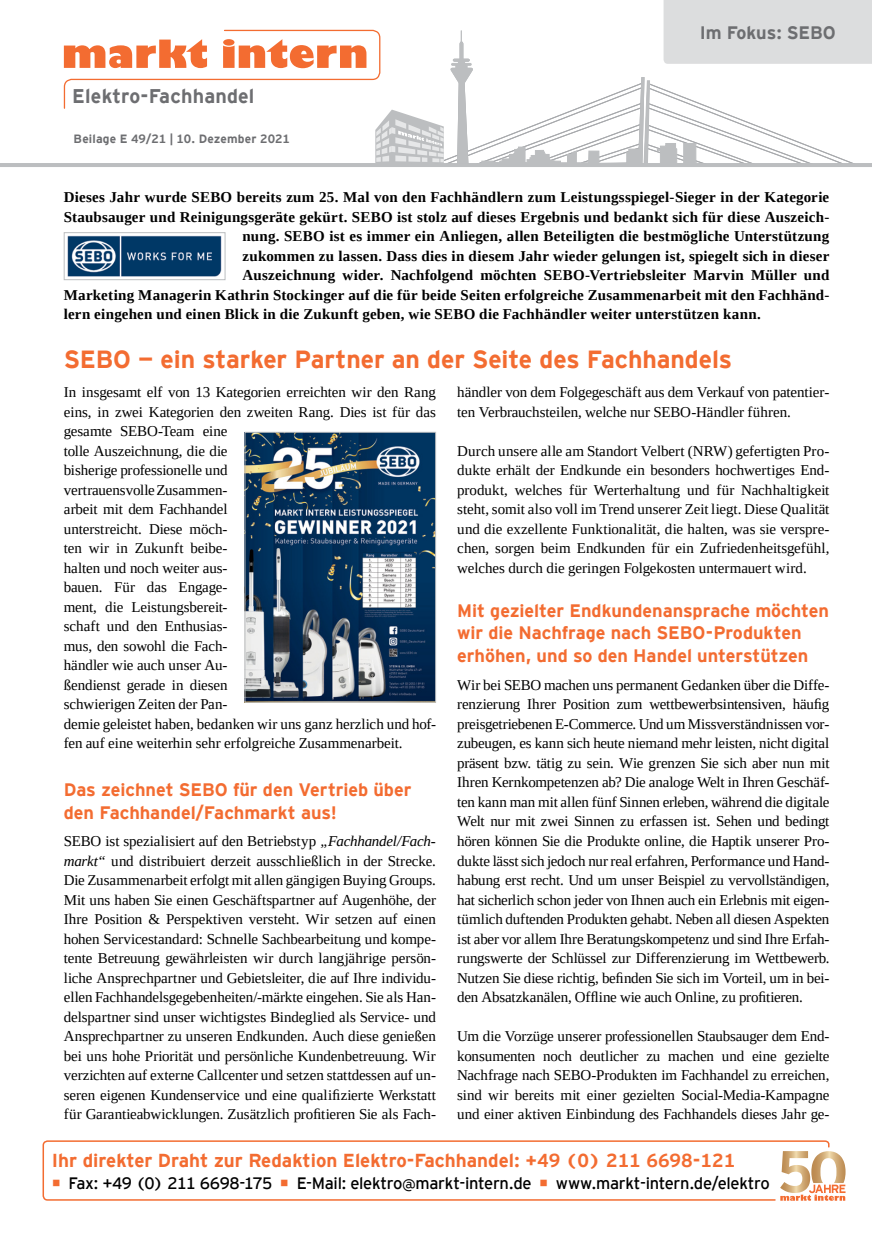
<style>
.page{position:relative;width:872px;height:1234px;background:#fff}
.page>*{position:absolute;margin:0;border:0;box-sizing:border-box;transform-origin:0 0}
.Ueberschrift{font:700 24.75px "Interstate";letter-spacing:-.005em;color:#f36c31}
.t1{font:700 19.8px "Interstate";letter-spacing:.01em;color:#6d6e71}
.t2{font:700 18.75px "Interstate";color:#f36c31}
.Ueberschrift_12_15{font:700 18px/22.5px "Interstate";letter-spacing:-.005em;color:#f36c31}
.text_grau{font:700 18px "Interstate";letter-spacing:-.005em;color:#6d6e71}
.t3{font:16.5px "Interstate";letter-spacing:-.02em;color:#000}
.Fliesstext{font:15px/19.5px "Liberation Serif";letter-spacing:-.005em;color:#000;text-align:justify}
.Fliesstext-2{font:700 15px "Liberation Serif";letter-spacing:.015em;color:#000}
.t4{font:700 12px "Interstate";letter-spacing:.015em;color:#6d6e71}
.s1{font-style:italic}
.s2{color:#f36c31}
</style>
<div class="page">
<svg style="left:830px;top:1151px;width:15px;height:49px"></svg>
<svg style="left:42px;top:1140px;width:788px;height:61px"></svg>
<svg style="left:0;top:0;width:872px;height:167px"></svg>
<img style="left:67px;top:235px;width:155px;height:42px">
<div style="left:64px;top:232px;width:161px;height:48px;border:1px solid #bcbec0"></div>
<img style="left:246px;top:434px;width:188px;height:266px">
<div style="left:244px;top:432px;width:192px;height:270px;border:1px solid #bcbec0"></div>
<svg style="left:61px;top:1188px;width:16px;height:1px"></svg>
<svg style="left:272px;top:1188px;width:33px;height:1px"></svg>
<svg style="left:531px;top:1188px;width:33px;height:1px"></svg>
<p class="t1" style="left:72px;top:81px;width:184px">Elektro-Fachhandel</p>
<p class="t4" style="left:74px;top:130px;width:218px">Beilage E 49/21 | 10. Dezember 2021</p>
<p class="text_grau" style="left:699px;top:20px;width:137px">Im Fokus: SEBO</p>
<p class="Fliesstext-2" style="left:64px;top:187px;width:767px">Dieses Jahr wurde SEBO bereits zum 25. Mal von den Fachhändlern zum Leistungsspiegel-Sieger in der Kategorie</p>
<p class="Fliesstext-2" style="left:64px;top:206px;width:767px">Staubsauger und Reinigungsgeräte gekürt. SEBO ist stolz auf dieses Ergebnis und bedankt sich für diese Auszeich-</p>
<p class="Fliesstext-2" style="left:242px;top:226px;width:588px">nung. SEBO ist es immer ein Anliegen, allen Beteiligten die bestmögliche Unterstützung</p>
<p class="Fliesstext-2" style="left:242px;top:245px;width:588px">zukommen zu lassen. Dass dies in diesem Jahr wieder gelungen ist, spiegelt sich in dieser</p>
<p class="Fliesstext-2" style="left:242px;top:265px;width:588px">Auszeichnung wider. Nachfolgend möchten SEBO-Vertriebsleiter Marvin Müller und</p>
<p class="Fliesstext-2" style="left:64px;top:284px;width:767px">Marketing Managerin Kathrin Stockinger auf die für beide Seiten erfolgreiche Zusammenarbeit mit den Fachhänd-</p>
<p class="Fliesstext-2" style="left:64px;top:304px;width:698px">lern eingehen und einen Blick in die Zukunft geben, wie SEBO die Fachhändler weiter unterstützen kann.</p>
<p class="Ueberschrift" style="left:64px;top:341px;width:670px">SEBO — ein starker Partner an der Seite des Fachhandels</p>
<p class="Fliesstext" style="left:64px;top:382px;width:374px;text-align:left">In insgesamt elf von 13 Kategorien erreichten wir den Rang eins, in zwei Kategorien den zweiten Rang. Dies ist für das gesamte SEBO-Team eine<br>tolle Auszeichnung, die die<br>bisherige professionelle und<br>vertrauensvolle Zusammen-<br>arbeit mit dem Fachhandel<br>unterstreicht. Diese möch-<br>ten wir in Zukunft beibe-<br>halten und noch weiter aus-<br>bauen. Für das Engage-<br>ment, die Leistungsbereit-<br>schaft und den Enthusias-<br>mus, den sowohl die Fach-<br>händler wie auch unser Au-<br>ßendienst gerade in diesen<br>schwierigen Zeiten der Pan-<br>demie geleistet haben, bedanken wir uns ganz herzlich und hof&shy;fen auf eine weiterhin sehr erfolgreiche Zusammenarbeit.</p>
<p class="Ueberschrift_12_15" style="left:64px;top:777px;width:349px">Das zeichnet SEBO für den Vertrieb über den Fachhandel/Fachmarkt aus!</p>
<p class="Fliesstext" style="left:64px;top:831px;width:374px">SEBO ist spezialisiert auf den Betriebstyp <span class="s1">„Fachhandel/Fach&shy;markt“</span> und distribuiert derzeit ausschließlich in der Strecke.<br>Die Zusammenarbeit erfolgt mit allen gängigen Buying Groups.<br>Mit uns haben Sie einen Geschäftspartner auf Augenhöhe, der Ihre Position &amp; Perspektiven versteht. Wir setzen auf einen hohen Servicestandard: Schnelle Sachbearbeitung und kompe&shy;tente Betreuung gewährleisten wir durch langjährige persön&shy;liche Ansprechpartner und Gebietsleiter, die auf Ihre individu&shy;ellen Fachhandelsgegebenheiten/-märkte eingehen. Sie als Han&shy;delspartner sind unser wichtigstes Bindeglied als Service- und Ansprechpartner zu unseren Endkunden. Auch diese genießen bei uns hohe Priorität und persönliche Kundenbetreuung. Wir verzichten auf externe Callcenter und setzen stattdessen auf un&shy;seren eigenen Kundenservice und eine qualifizierte Werkstatt für Garantieabwicklungen. Zusätzlich profitieren Sie als Fach-</p>
<p class="Fliesstext" style="left:457px;top:382px;width:374px">händler von dem Folgegeschäft aus dem Verkauf von patentier&shy;ten Verbrauchsteilen, welche nur SEBO-Händler führen.</p>
<p class="Fliesstext" style="left:457px;top:441px;width:374px">Durch unsere alle am Standort Velbert (NRW) gefertigten Pro&shy;dukte erhält der Endkunde ein besonders hochwertiges End&shy;produkt, welches für Werterhaltung und für Nachhaltigkeit steht, somit also voll im Trend unserer Zeit liegt. Diese Qualität und die exzellente Funktionalität, die halten, was sie verspre&shy;chen, sorgen beim Endkunden für ein Zufriedenheitsgefühl, welches durch die geringen Folgekosten untermauert wird.</p>
<p class="Ueberschrift_12_15" style="left:457px;top:597px;width:373px">Mit gezielter Endkundenansprache möchten wir die Nachfrage nach SEBO-Produkten erhöhen, und so den Handel unterstützen</p>
<p class="Fliesstext" style="left:457px;top:675px;width:374px">Wir bei SEBO machen uns permanent Gedanken über die Diffe&shy;renzierung Ihrer Position zum wettbewerbsintensiven, häufig preisgetriebenen E-Commerce. Und um Missverständnissen vor&shy;zubeugen, es kann sich heute niemand mehr leisten, nicht digital präsent bzw. tätig zu sein. Wie grenzen Sie sich aber nun mit Ihren Kernkompetenzen ab? Die analoge Welt in Ihren Geschäf&shy;ten kann man mit allen fünf Sinnen erleben, während die digitale Welt nur mit zwei Sinnen zu erfassen ist. Sehen und bedingt hören können Sie die Produkte online, die Haptik unserer Pro&shy;dukte lässt sich jedoch nur real erfahren, Performance und Hand&shy;habung erst recht. Und um unser Beispiel zu vervollständigen, hat sicherlich schon jeder von Ihnen auch ein Erlebnis mit eigen&shy;tümlich duftenden Produkten gehabt. Neben all diesen Aspekten ist aber vor allem Ihre Beratungskompetenz und sind Ihre Erfah&shy;rungswerte der Schlüssel zur Differenzierung im Wettbewerb.<br>Nutzen Sie diese richtig, befinden Sie sich im Vorteil, um in bei&shy;den Absatzkanälen, Offline wie auch Online, zu profitieren.</p>
<p class="Fliesstext" style="left:457px;top:1026px;width:374px">Um die Vorzüge unserer professionellen Staubsauger dem End&shy;konsumenten noch deutlicher zu machen und eine gezielte Nachfrage nach SEBO-Produkten im Fachhandel zu erreichen, sind wir bereits mit einer gezielten Social-Media-Kampagne und einer aktiven Einbindung des Fachhandels dieses Jahr ge-</p>
<p class="t2" style="left:52px;top:1145px;width:685px">Ihr direkter Draht zur Redaktion Elektro-Fachhandel: +49 (0) 211 6698-121</p>
<p class="t3" style="left:52px;top:1171px;width:719px"><span class="s2">○</span> Fax: +49 (0) 211 6698-175 <span class="s2">○</span> E-Mail: elektro@markt-intern.de <span class="s2">○</span> www.markt-intern.de/elektro</p>
</div>
